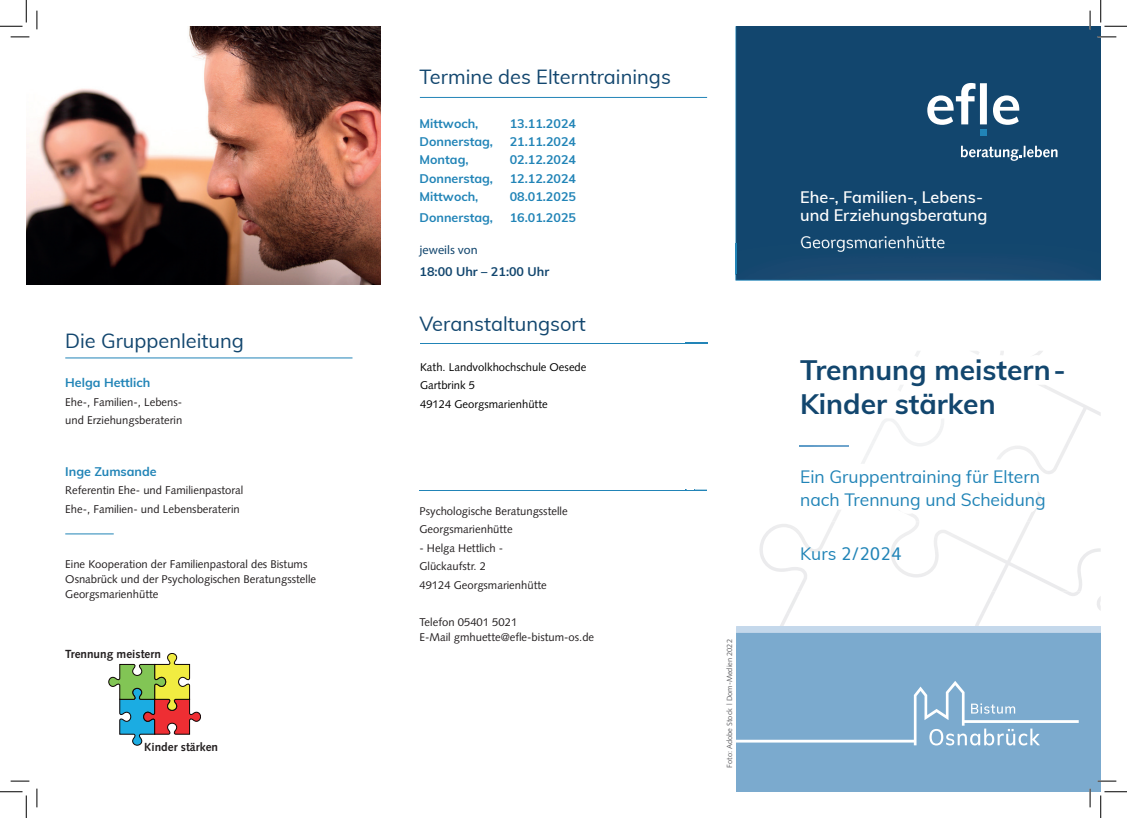
<style>
.page{position:relative;width:1127px;height:818px;background:#fff}
.page>*{position:absolute;margin:0;border:0;box-sizing:border-box;transform-origin:0 0}
.t1{font:700 28.12px/33.8px "Muli";color:#12466e}
.t2{font:20px "Muli";color:#12466e}
.t3{font:17.5px/22.5px "Muli";color:#2184b7}
.t4{font:17.5px "Muli";color:#2184b7}
.t5{font:600 16.25px/17.5px "Muli";color:#fff}
.t6{font:16.25px "Muli";color:#fff}
.t7{font:700 12.5px "Muli";color:#2184b7}
.t8{font:700 12.5px "Muli";color:#12466e}
.t9{font:12.5px "Myriad Pro";color:#12466e}
.t10{font:700 11.75px "Syntax LT Std";color:#231f20}
.t11{font:11.25px/18.6px "Syntax LT Std";color:#231f20}
.t12{font:11.25px/14.9px "Syntax LT Pro";color:#231f20}
.t13{font:11.25px/18.6px "Syntax LT Std";color:#000}
.t14{font:7.5px "Syntax LT Std";color:#636366}
.s1{font-family:"Syntax LT Std"}
.s2{font-style:inherit}
</style>
<div class="page">
<div style="left:735px;top:26px;width:365px;height:217px;background:#12466e"></div>
<img style="left:26px;top:26px;width:354px;height:258px">
<div style="left:736px;top:627px;width:364px;height:165px;background:#7baace"></div>
<hr style="left:65px;top:534px;width:49px;height:1px;background:#2184b7">
<hr style="left:420px;top:97px;width:287px;height:1px;background:#2184b7">
<hr style="left:420px;top:343px;width:287px;height:1px;background:#2184b7">
<hr style="left:419px;top:490px;width:287px;height:1px;background:#2184b7">
<hr style="left:65px;top:358px;width:287px;height:1px;background:#2184b7">
<div style="left:736px;top:243px;width:364px;height:14px;background:#13476e"></div>
<img style="left:801px;top:243px;width:143px;height:9px">
<div style="left:736px;top:626px;width:364px;height:7px;background:#c4d8eb"></div>
<img style="left:759px;top:521px;width:333px;height:70px">
<img style="left:835px;top:506px;width:202px;height:8px">
<img style="left:694px;top:257px;width:406px;height:87px">
<svg style="left:735px;top:243px;width:1px;height:32px"></svg>
<img style="left:735px;top:275px;width:365px;height:5px">
<svg style="left:694px;top:343px;width:13px;height:1px"></svg>
<img style="left:799px;top:445px;width:49px;height:1px">
<svg style="left:885px;top:351px;width:193px;height:68px"></svg>
<img style="left:885px;top:351px;width:102px;height:7px">
<svg style="left:927px;top:83px;width:92px;height:42px"></svg>
<div style="left:979px;top:130px;width:7px;height:6px;background:#2184b7"></div>
<svg style="left:960px;top:146px;width:97px;height:15px"></svg>
<svg style="left:736px;top:681px;width:342px;height:64px"></svg>
<svg style="left:108px;top:653px;width:93px;height:92px"></svg>
<svg style="left:11px;top:36px;width:18px;height:2px"></svg>
<svg style="left:1097px;top:36px;width:18px;height:2px"></svg>
<svg style="left:11px;top:780px;width:18px;height:2px"></svg>
<svg style="left:1097px;top:780px;width:18px;height:2px"></svg>
<svg style="left:36px;top:11px;width:2px;height:18px"></svg>
<svg style="left:36px;top:788px;width:2px;height:19px"></svg>
<svg style="left:1088px;top:11px;width:2px;height:18px"></svg>
<svg style="left:1089px;top:788px;width:1px;height:19px"></svg>
<svg style="left:0;top:0;width:27px;height:27px"></svg>
<svg style="left:0;top:791px;width:27px;height:27px"></svg>
<svg style="left:1100px;top:0;width:26px;height:27px"></svg>
<svg style="left:1100px;top:791px;width:26px;height:27px"></svg>
<h2 class="t2" style="left:419px;top:62px;width:253px">Termine des Elterntrainings</h2>
<p class="t7" style="left:419px;top:114px;width:60px">Mittwoch,</p>
<p class="t7" style="left:509px;top:114px;width:68px">13.11.2024</p>
<p class="t7" style="left:419px;top:132px;width:75px">Donnerstag,</p>
<p class="t7" style="left:509px;top:132px;width:68px">21.11.2024</p>
<p class="t7" style="left:419px;top:151px;width:50px">Montag,</p>
<p class="t7" style="left:509px;top:151px;width:68px">02.12.2024</p>
<p class="t7" style="left:419px;top:169px;width:75px">Donnerstag,</p>
<p class="t7" style="left:509px;top:169px;width:68px">12.12.2024</p>
<p class="t7" style="left:419px;top:188px;width:60px">Mittwoch,</p>
<p class="t7" style="left:509px;top:188px;width:68px">08.01.2025</p>
<p class="t7" style="left:419px;top:208px;width:75px">Donnerstag,</p>
<p class="t7" style="left:509px;top:208px;width:68px">16.01.2025</p>
<p class="t9" style="left:419px;top:242px;width:60px">jeweils von</p>
<p class="t8" style="left:419px;top:262px;width:131px">18:00 Uhr – 21:00 Uhr</p>
<h2 class="t2" style="left:419px;top:310px;width:168px">Veranstaltungsort</h2>
<h2 class="t2" style="left:65px;top:327px;width:180px">Die Gruppenleitung</h2>
<p class="t7" style="left:65px;top:373px;width:86px">Helga Hettlich</p>
<p class="t11" style="left:65px;top:392px;width:118px">Ehe-, Familien-, Lebens&shy;und Erziehungsberaterin</p>
<p class="t7" style="left:65px;top:462px;width:93px">Inge Zumsande</p>
<p class="t11" style="left:65px;top:481px;width:180px">Referentin Ehe- und Familienpastoral<br>Ehe-, Familien- und Lebensberaterin</p>
<p class="t13" style="left:420px;top:358px;width:168px">Kath. Landvolkhochschule Oesede<br>Gartbrink 5<br>49124 Georgsmarienhütte</p>
<p class="t12" style="left:419px;top:503px;width:150px"><span class="s1">Psych</span>ologische Beratungsstelle</p>
<p class="t11" style="left:419px;top:520px;width:95px">Georgsmarienhütte</p>
<p class="t11" style="left:419px;top:538px;width:129px">- Helga Hettlich -<br>Glückaufstr. 2<br>49124 Georgsmarienhütte</p>
<p class="t11" style="left:419px;top:615px;width:176px;line-height:15px">Telefon 05401 5021<br>E-Mail gmhuette@efl e-bistum-os.de</p>
<p class="t12" style="left:65px;top:557px;width:252px"><span class="s1">Eine Kooperation der Fa</span>milienpastoral des Bistums<br>Osnabrück und der Psychologischen Beratungsstelle<br>Georgsmarienhütte</p>
<p class="t10" style="left:65px;top:647px;width:97px">Trennung meistern</p>
<p class="t14" style="left:724px;top:767px;width:130px;rotate:-90deg">Foto: Adobe Stock | Dom-Medien 2022</p>
<p class="t10" style="left:144px;top:740px;width:75px">Kinder stärken</p>
<h3 class="t5" style="left:800px;top:188px;width:189px">Ehe-, Familien-, Lebens&shy;und Erziehungsberatung</h3>
<h3 class="t6" style="left:800px;top:230px;width:146px">Georgsmarienhütte</h3>
<h1 class="t1" style="left:800px;top:352px;width:267px">Trennung meistern-<br>Kinder stärken</h1>
<h3 class="t3" style="left:800px;top:465px;width:247px">Ein Gruppentraining für Eltern nach Trennung und Scheidung</h3>
<h3 class="t4" style="left:800px;top:539px;width:103px"><span class="s2">Kurs</span> 2/2024</h3>
</div>
